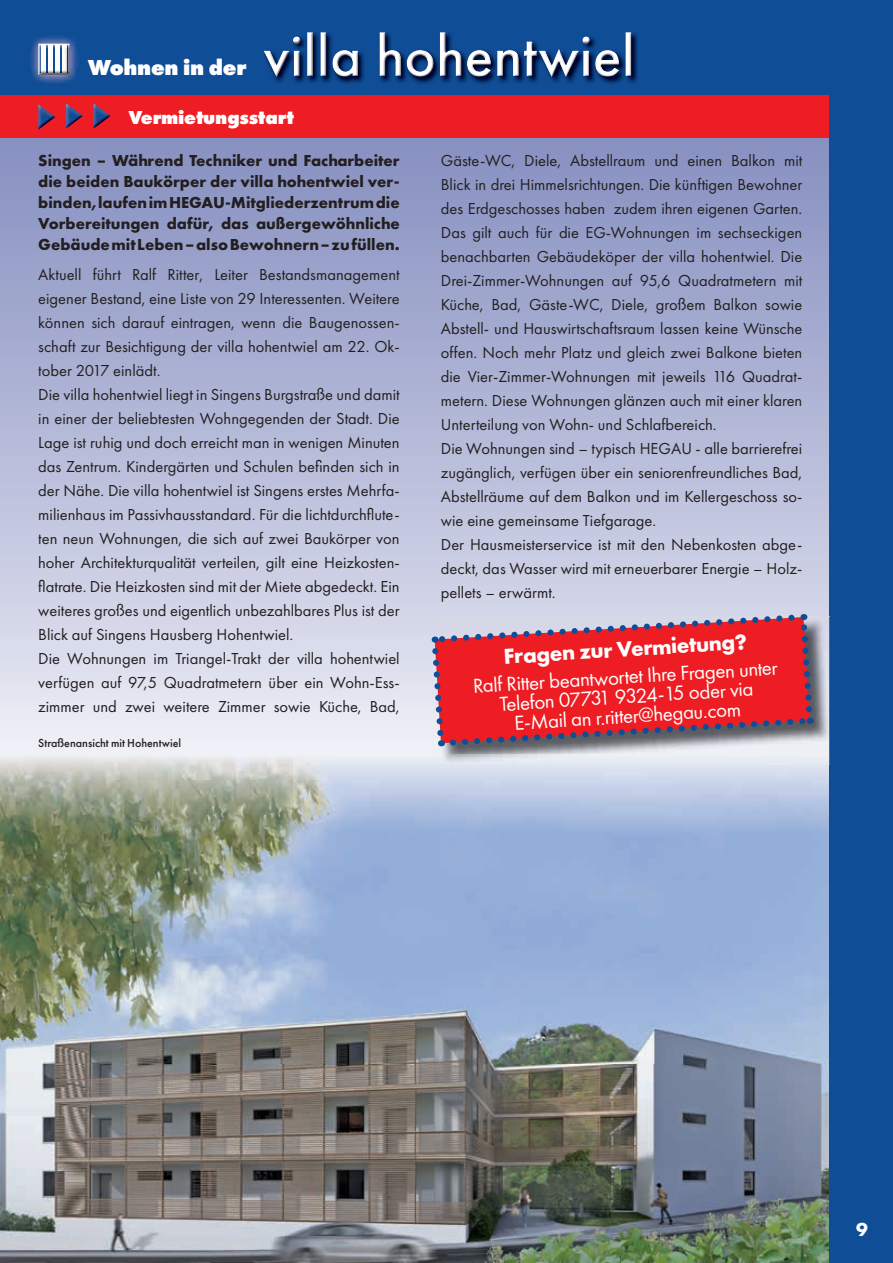
<style>
.page{position:relative;width:893px;height:1263px;background:#fff}
.page>*{position:absolute;margin:0;border:0;box-sizing:border-box;transform-origin:0 0}
.t1{font:700 22.5px "Futura PT";color:#fff}
.t2{font:800 22.5px "Futura PT";letter-spacing:-.015em;color:#fff}
.t3{font:21px/19.6px "Futura PT";color:#fff;text-align:center}
.t4{font:800 19.5px "Futura PT";letter-spacing:-.01em;color:#fff}
.t5{font:700 19.5px "Futura PT";color:#fff}
.t6{font:16.5px/24px "Futura PT";color:#231f20}
.t7{font:700 16.5px/21px "Futura PT";color:#231f20;text-align:justify}
.t8{font:500 12px "Futura PT";color:#231f20}
</style>
<div class="page">
<img style="left:0;top:755px;width:829px;height:508px">
<div style="left:0;top:0;width:839px;height:100px;background:#0f4d96"></div>
<svg style="left:0;top:138px;width:829px;height:617px;background:#b2b8d7"></svg>
<div style="left:0;top:95px;width:863px;height:43px;background:#ee1d23"></div>
<img style="left:38px;top:104px;width:14px;height:11px">
<img style="left:38px;top:115px;width:17px;height:14px">
<img style="left:66px;top:103px;width:14px;height:11px">
<img style="left:66px;top:114px;width:17px;height:14px">
<img style="left:93px;top:103px;width:15px;height:11px">
<img style="left:93px;top:114px;width:18px;height:14px">
<div style="left:829px;top:0;width:64px;height:1263px;background:#0f4d96"></div>
<img style="left:31px;top:36px;width:47px;height:47px">
<img style="left:38px;top:44px;width:32px;height:31px">
<img style="left:274px;top:32px;width:364px;height:52px">
<img style="left:264px;top:32px;width:367px;height:46px">
<img style="left:434px;top:617px;width:396px;height:148px">
<svg style="left:429px;top:611px;width:386px;height:138px;background:#d4454f"></svg>
<h1 class="t2" style="left:88px;top:54px;width:160px">Wohnen in der</h1>
<p class="t4" style="left:128px;top:105px;width:167px">Vermietungsstart</p>
<p class="t7" style="left:38px;top:149px;width:363px">Singen – Während Techniker und Facharbeiter die beiden Baukörper der villa hohentwiel ver&shy;binden, laufen im HEGAU-Mitgliederzentrum die Vorbereitungen dafür, das außergewöhnliche Gebäude mit Leben – also Bewohnern – zu füllen.</p>
<p class="t6" style="left:38px;top:262px;width:363px">Aktuell führt Ralf Ritter, Leiter Bestandsmanagement eigener Bestand, eine Liste von 29 Interessenten. Weitere können sich darauf eintragen, wenn die Baugenossen&shy;schaft zur Besichtigung der villa hohentwiel am 22. Ok&shy;tober 2017 einlädt.<br>Die villa hohentwiel liegt in Singens Burgstraße und damit in einer der beliebtesten Wohngegenden der Stadt. Die Lage ist ruhig und doch erreicht man in wenigen Minuten das Zentrum. Kindergärten und Schulen befinden sich in der Nähe. Die villa hohentwiel ist Singens erstes Mehrfa&shy;milienhaus im Passivhausstandard. Für die lichtdurchflute&shy;ten neun Wohnungen, die sich auf zwei Baukörper von hoher Architekturqualität verteilen, gilt eine Heizkosten&shy;flatrate. Die Heizkosten sind mit der Miete abgedeckt. Ein weiteres großes und eigentlich unbezahlbares Plus ist der Blick auf Singens Hausberg Hohentwiel.<br>Die Wohnungen im Triangel-Trakt der villa hohentwiel verfügen auf 97,5 Quadratmetern über ein Wohn-Ess&shy;zimmer und zwei weitere Zimmer sowie Küche, Bad,</p>
<p class="t8" style="left:38px;top:736px;width:144px">Straßenansicht mit Hohentwiel</p>
<p class="t6" style="left:441px;top:148px;width:363px">Gäste-WC, Diele, Abstellraum und einen Balkon mit Blick in drei Himmelsrichtungen. Die künftigen Bewohner des Erdgeschosses haben zudem ihren eigenen Garten.<br>Das gilt auch für die EG-Wohnungen im sechseckigen benachbarten Gebäudeköper der villa hohentwiel. Die Drei-Zimmer-Wohnungen auf 95,6 Quadratmetern mit Küche, Bad, Gäste-WC, Diele, großem Balkon sowie Abstell- und Hauswirtschaftsraum lassen keine Wünsche offen. Noch mehr Platz und gleich zwei Balkone bieten die Vier-Zimmer-Wohnungen mit jeweils 116 Quadrat&shy;metern. Diese Wohnungen glänzen auch mit einer klaren Unterteilung von Wohn- und Schlafbereich.<br>Die Wohnungen sind – typisch HEGAU - alle barrierefrei zugänglich, verfügen über ein seniorenfreundliches Bad, Abstellräume auf dem Balkon und im Kellergeschoss so&shy;wie eine gemeinsame Tiefgarage.<br>Der Hausmeisterservice ist mit den Nebenkosten abge&shy;deckt, das Wasser wird mit erneuerbarer Energie – Holz&shy;pellets – erwärmt.</p>
<h1 class="t1" style="left:503px;top:641px;width:245px;rotate:-3deg">Fragen zur Vermietung?</h1>
<p class="t3" style="left:472px;top:677px;width:307px;rotate:-4deg">Ralf Ritter beantwortet Ihre Fragen unter<br>Telefon 07731 9324-15 oder via<br>E-Mail an r.ritter@hegau.com</p>
<p class="t5" style="left:856px;top:1216px;width:13px">9</p>
</div>
